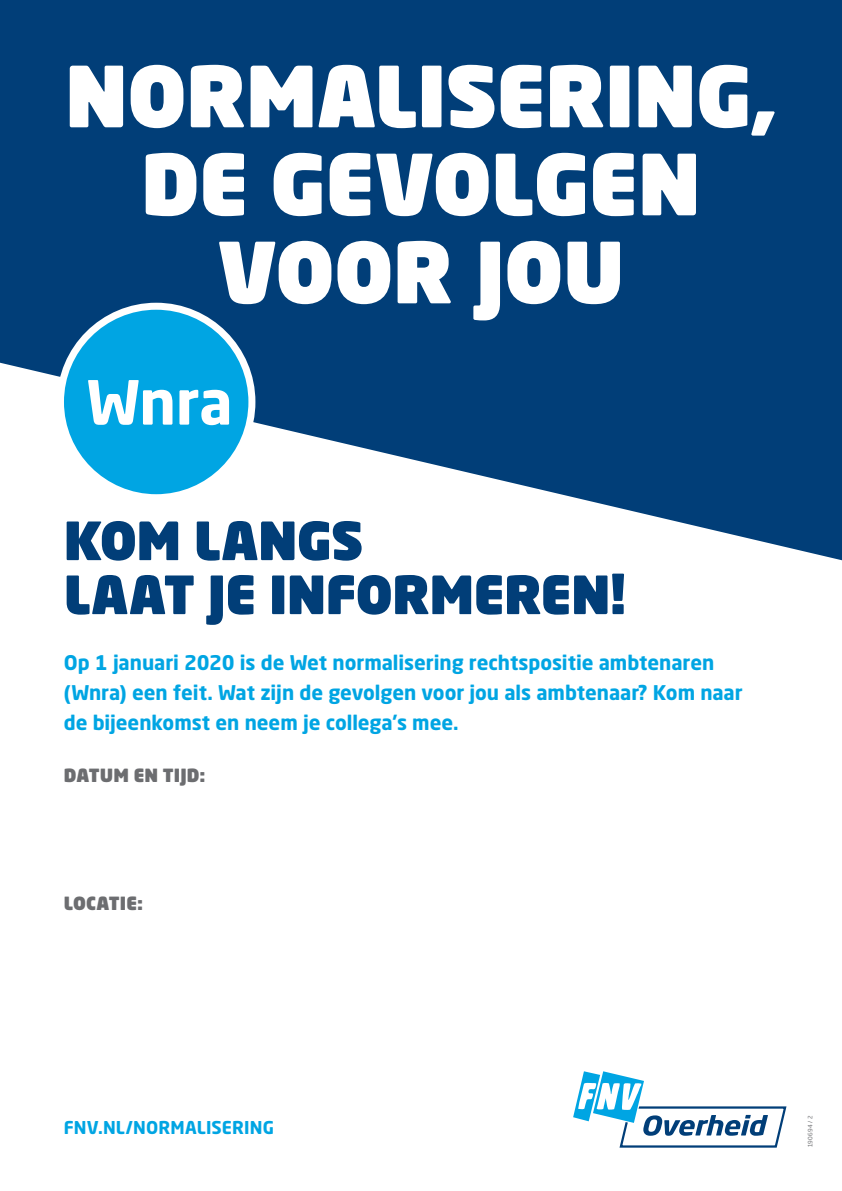
<style>
.page{position:relative;width:842px;height:1191px;background:#fff}
.page>*{position:absolute;margin:0;border:0;box-sizing:border-box;transform-origin:0 0}
.t1{font:900 83px/88px "Neo Sans Pro";letter-spacing:-.01em;color:#fff;text-align:center}
.t2{font:700 60px "Neo Sans Pro";color:#fff}
.t3{font:900 52px/54px "Neo Sans Pro";letter-spacing:-.015em;color:#013e78}
.t4{font:700 20px/30px "Neo Sans Pro";letter-spacing:-.005em;color:#00a5e3}
.t5{font:900 18px "Neo Sans Pro";letter-spacing:.005em;color:#6c6d70}
.t6{font:700 17.5px "Neo Sans Pro";letter-spacing:.005em;color:#00a5e3}
.t7{font:6px "Neo Sans Pro";letter-spacing:.04em;color:#6c6d70}
</style>
<div class="page">
<svg style="left:0;top:0;width:842px;height:560px;fill:#013e78"></svg>
<div style="left:60px;top:306px;width:192px;height:192px;background:#00a5e3;border-radius:50%"></div>
<div style="left:57px;top:303px;width:198px;height:198px;border:7px solid #fff;border-radius:50%"></div>
<svg style="left:573px;top:1071px;width:214px;height:77px"></svg>
<h1 class="t1" style="left:65px;top:49px;width:714px">NORMALISERING,<br>DE GEVOLGEN<br>VOOR JOU</h1>
<h2 class="t2" style="left:86px;top:364px;width:148px">Wnra</h2>
<h3 class="t3" style="left:64px;top:512px;width:564px">KOM LANGS<br>LAAT JE INFORMEREN!</h3>
<p class="t4" style="left:64px;top:647px;width:680px">Op 1 januari 2020 is de Wet normalisering rechtspositie ambtenaren (Wnra) een feit. Wat zijn de gevolgen voor jou als ambtenaar? Kom naar de bijeenkomst en neem je collega’s mee.</p>
<p class="t5" style="left:64px;top:763px;width:143px">DATUM EN TIJD:</p>
<p class="t5" style="left:64px;top:891px;width:80px">LOCATIE:</p>
<p class="t6" style="left:64px;top:1116px;width:212px">FNV.NL/NORMALISERING</p>
<p class="t7" style="left:807px;top:1147px;width:33px;rotate:-90deg">190694 / 2</p>
</div>
